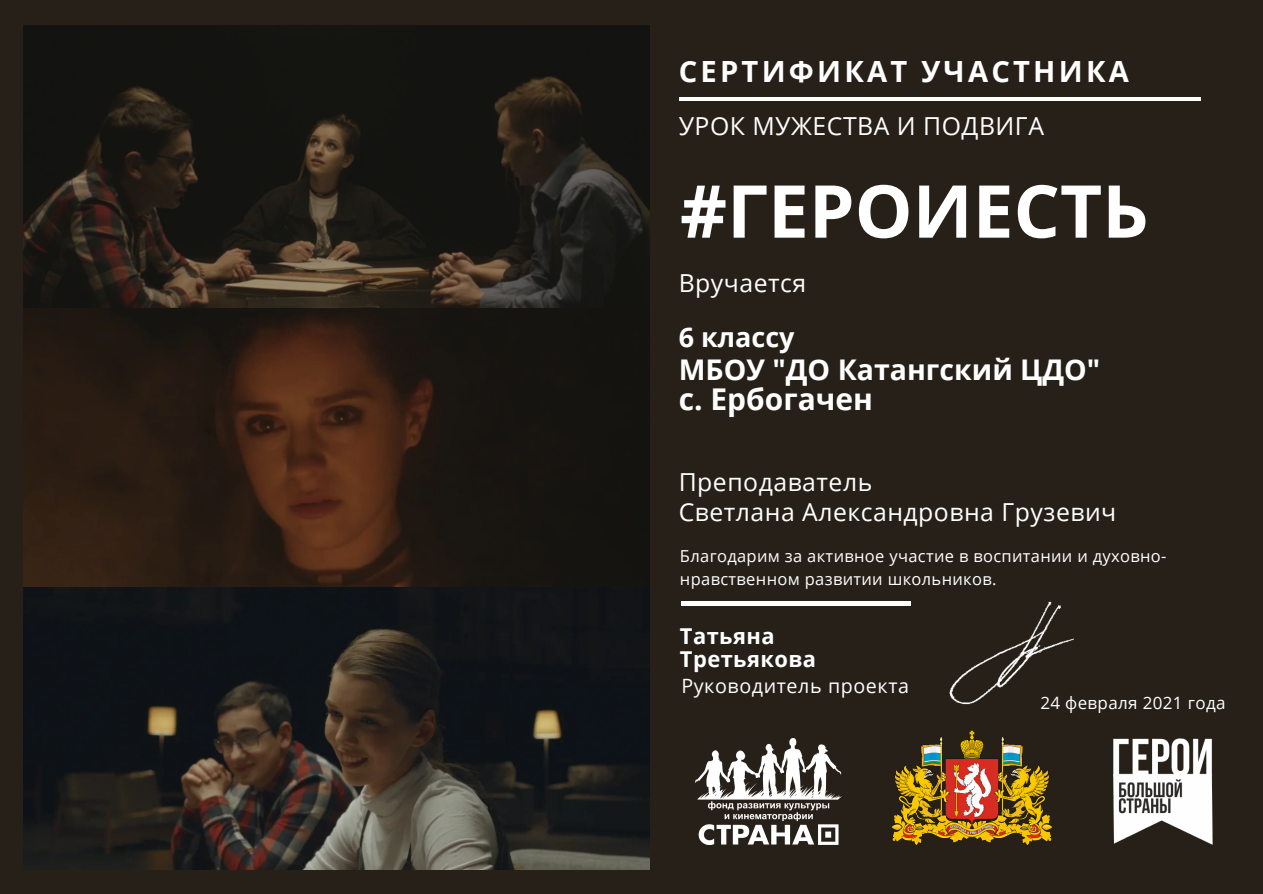
<style>
.page{position:relative;width:1263px;height:894px;background:#fff}
.page>*{position:absolute;margin:0;border:0;box-sizing:border-box;transform-origin:0 0}
.t1{font:700 72.9px "Open Sans";color:#fff}
.t2{font:700 30px "Open Sans";color:#fff}
.t3{font:700 29.1px "Open Sans";letter-spacing:.11em;color:#fff}
.t4{font:700 28.5px "Open Sans";color:#fff}
.t5{font:700 27px "Open Sans";color:#fff}
.t6{font:24.75px "Open Sans";letter-spacing:.02em;color:#fff}
.t7{font:700 21.9px/23px "Open Sans";letter-spacing:.02em;color:#fff}
.t8{font:19.65px "Open Sans";letter-spacing:.03em;color:#fff}
.t9{font:16.95px "Open Sans";letter-spacing:.02em;color:#fff}
.t10{font:16.5px/22.5px "Open Sans";letter-spacing:.02em;color:#fff}
</style>
<div class="page">
<div style="left:0;top:0;width:1263px;height:893px;background:#272019"></div>
<hr style="left:679px;top:97px;width:522px;height:4px;background:#fff">
<hr style="left:682px;top:601px;width:229px;height:4px;background:#fff">
<img style="left:949px;top:601px;width:125px;height:104px">
<img style="left:695px;top:738px;width:146px;height:106px">
<img style="left:23px;top:307px;width:626px;height:561px">
<img style="left:23px;top:26px;width:626px;height:281px">
<img style="left:1114px;top:738px;width:99px;height:106px">
<img style="left:892px;top:730px;width:160px;height:115px">
<p class="t3" style="left:679px;top:51px;width:452px">СЕРТИФИКАТ УЧАСТНИКА</p>
<p class="t6" style="left:679px;top:108px;width:367px">УРОК МУЖЕСТВА И ПОДВИГА</p>
<p class="t1" style="left:680px;top:160px;width:470px">#ГЕРОИЕСТЬ</p>
<p class="t6" style="left:679px;top:265px;width:129px">Вручается</p>
<p class="t5" style="left:679px;top:318px;width:117px">6 классу</p>
<p class="t4" style="left:679px;top:349px;width:423px">МБОУ "ДО Катангский ЦДО"</p>
<p class="t2" style="left:679px;top:378px;width:196px">с. Ербогачен</p>
<p class="t6" style="left:679px;top:464px;width:195px">Преподаватель</p>
<p class="t6" style="left:679px;top:494px;width:439px">Светлана Александровна Грузевич</p>
<p class="t10" style="left:680px;top:544px;width:488px">Благодарим за активное участие в воспитании и духовно&shy;нравственном развитии школьников.</p>
<p class="t7" style="left:680px;top:623px;width:138px">Татьяна<br>Третьякова</p>
<p class="t8" style="left:681px;top:672px;width:229px">Руководитель проекта</p>
<p class="t9" style="left:1040px;top:690px;width:187px">24 февраля 2021 года</p>
</div>
